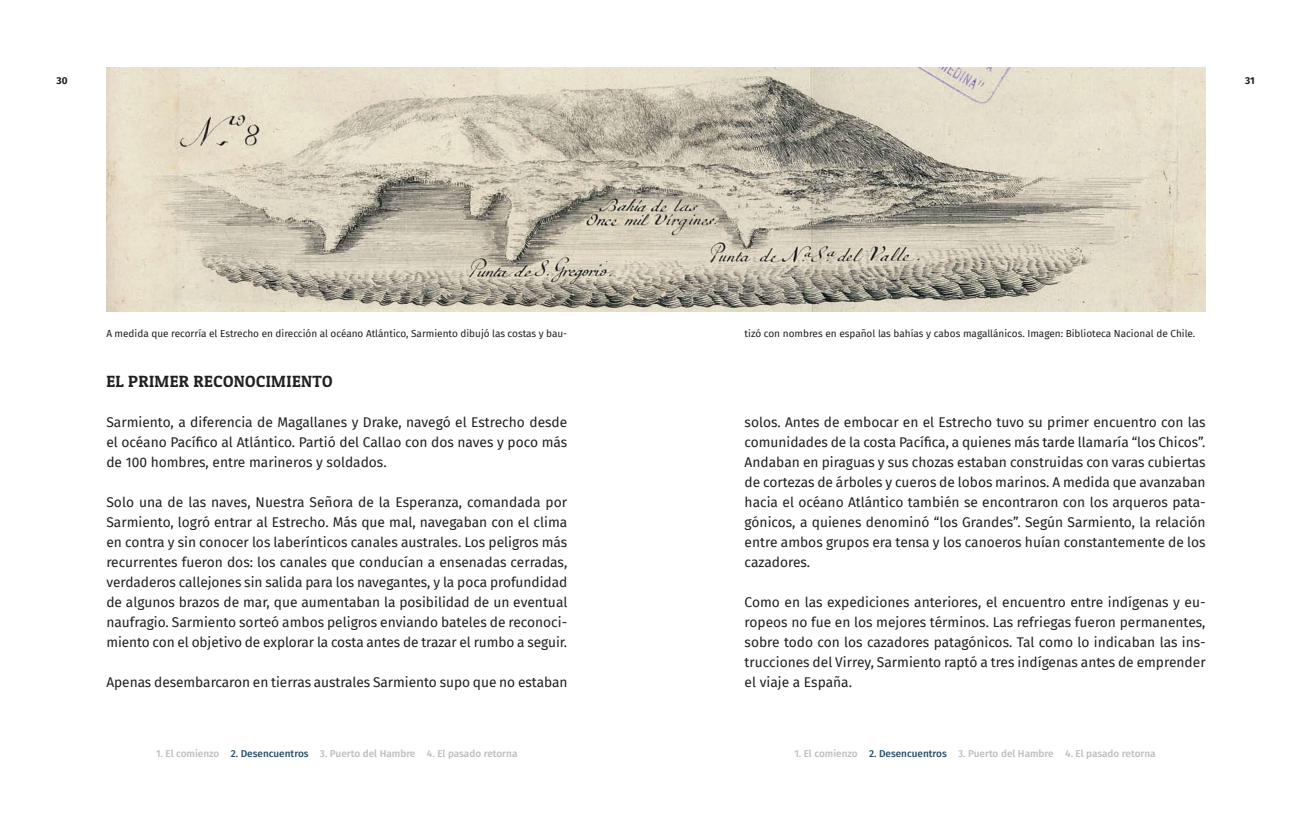
<style>
.page{position:relative;width:1312px;height:815px;background:#fff}
.page>*{position:absolute;margin:0;border:0;box-sizing:border-box;transform-origin:0 0}
.Parrafo_General{font:16.25px "Patua One";letter-spacing:.025em;color:#231f20}
.Parrafo_General-2{font:13.75px/20px "Fira Sans";letter-spacing:-.005em;color:#231f20;text-align:justify}
.Derecho_Fotografía{font:10px "Fira Sans";color:#231f20}
.t1{font:500 10px "Fira Sans";color:#bcbdc0}
.t2{font:700 10px "Fira Sans";color:#231f20}
.s1{color:#264e68}
</style>
<div class="page">
<img style="left:106px;top:67px;width:1099px;height:244px">
<p class="t2" style="left:56px;top:72px;width:13px">30</p>
<p class="t2" style="left:1244px;top:72px;width:11px">31</p>
<p class="Derecho_Fotografía" style="left:106px;top:326px;width:462px">A medida que recorría el Estrecho en dirección al océano Atlántico, Sarmiento dibujó las costas y bau-</p>
<p class="Derecho_Fotografía" style="left:744px;top:326px;width:452px">tizó con nombres en español las bahías y cabos magallánicos. Imagen: Biblioteca Nacional de Chile.</p>
<p class="Parrafo_General" style="left:106px;top:372px;width:228px">EL PRIMER RECONOCIMIENTO</p>
<p class="Parrafo_General-2" style="left:106px;top:412px;width:462px">Sarmiento, a diferencia de Magallanes y Drake, navegó el Estrecho desde el océano Pacífico al Atlántico. Partió del Callao con dos naves y poco más de 100 hombres, entre marineros y soldados.</p>
<p class="Parrafo_General-2" style="left:106px;top:492px;width:462px">Solo una de las naves, Nuestra Señora de la Esperanza, comandada por Sarmiento, logró entrar al Estrecho. Más que mal, navegaban con el clima en contra y sin conocer los laberínticos canales australes. Los peligros más recurrentes fueron dos: los canales que conducían a ensenadas cerradas, verdaderos callejones sin salida para los navegantes, y la poca profundidad de algunos brazos de mar, que aumentaban la posibilidad de un eventual naufragio. Sarmiento sorteó ambos peligros enviando bateles de reconoci&shy;miento con el objetivo de explorar la costa antes de trazar el rumbo a seguir.</p>
<p class="Parrafo_General-2" style="left:106px;top:672px;width:462px">Apenas desembarcaron en tierras australes Sarmiento supo que no estaban</p>
<p class="Parrafo_General-2" style="left:744px;top:412px;width:462px">solos. Antes de embocar en el Estrecho tuvo su primer encuentro con las comunidades de la costa Pacífica, a quienes más tarde llamaría “los Chicos”.<br>Andaban en piraguas y sus chozas estaban construidas con varas cubiertas de cortezas de árboles y cueros de lobos marinos. A medida que avanzaban hacia el océano Atlántico también se encontraron con los arqueros pata&shy;gónicos, a quienes denominó “los Grandes”. Según Sarmiento, la relación entre ambos grupos era tensa y los canoeros huían constantemente de los cazadores.</p>
<p class="Parrafo_General-2" style="left:744px;top:592px;width:462px">Como en las expediciones anteriores, el encuentro entre indígenas y eu&shy;ropeos no fue en los mejores términos. Las refriegas fueron permanentes, sobre todo con los cazadores patagónicos. Tal como lo indicaban las ins&shy;trucciones del Virrey, Sarmiento raptó a tres indígenas antes de emprender el viaje a España.</p>
<p class="t1" style="left:156px;top:745px;width:363px">1. El comienzo <span class="s1">2. Desencuentros</span> 3. Puerto del Hambre 4. El pasado retorna</p>
<p class="t1" style="left:794px;top:745px;width:363px">1. El comienzo <span class="s1">2. Desencuentros</span> 3. Puerto del Hambre 4. El pasado retorna</p>
</div>
